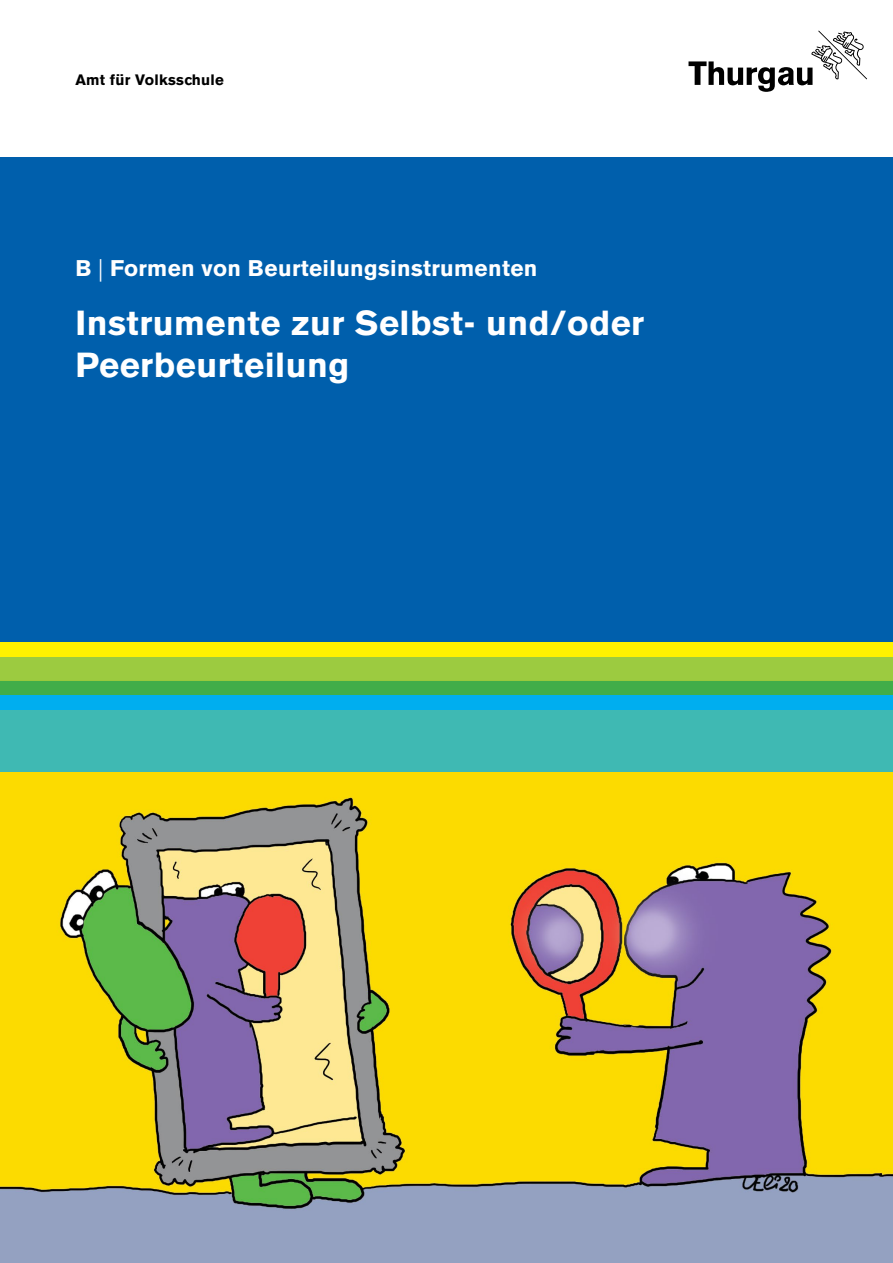
<style>
.page{position:relative;width:893px;height:1263px;background:#fff}
.page>*{position:absolute;margin:0;border:0;box-sizing:border-box;transform-origin:0 0}
.t1{font:700 34.5px/42px "Akzidenz Grotesk BE";letter-spacing:.015em;color:#fff}
.t2{font:700 22.5px "Akzidenz Grotesk BE";letter-spacing:.015em;color:#fff}
.t3{font:700 15px "Akzidenz Grotesk BE";letter-spacing:.02em;color:#000}
.s1{font-weight:300}
</style>
<div class="page">
<div style="left:0;top:157px;width:893px;height:494px;background:#005fac"></div>
<img style="left:0;top:771px;width:893px;height:492px">
<div style="left:0;top:710px;width:893px;height:61px;background:#3fb9b3"></div>
<div style="left:0;top:642px;width:893px;height:15px;background:#fff200"></div>
<div style="left:0;top:680px;width:893px;height:15px;background:#41ad49"></div>
<div style="left:0;top:657px;width:893px;height:23px;background:#9aca3c"></div>
<div style="left:0;top:695px;width:893px;height:15px;background:#00aeef"></div>
<svg style="left:688px;top:31px;width:179px;height:61px"></svg>
<p class="t3" style="left:75px;top:71px;width:150px">Amt für Volksschule</p>
<p class="t2" style="left:75px;top:255px;width:463px">B <span class="s1">|</span> Formen von Beurteilungsinstrumenten</p>
<p class="t1" style="left:75px;top:303px;width:570px">Instrumente zur Selbst- und/oder<br>Peerbeurteilung</p>
</div>
